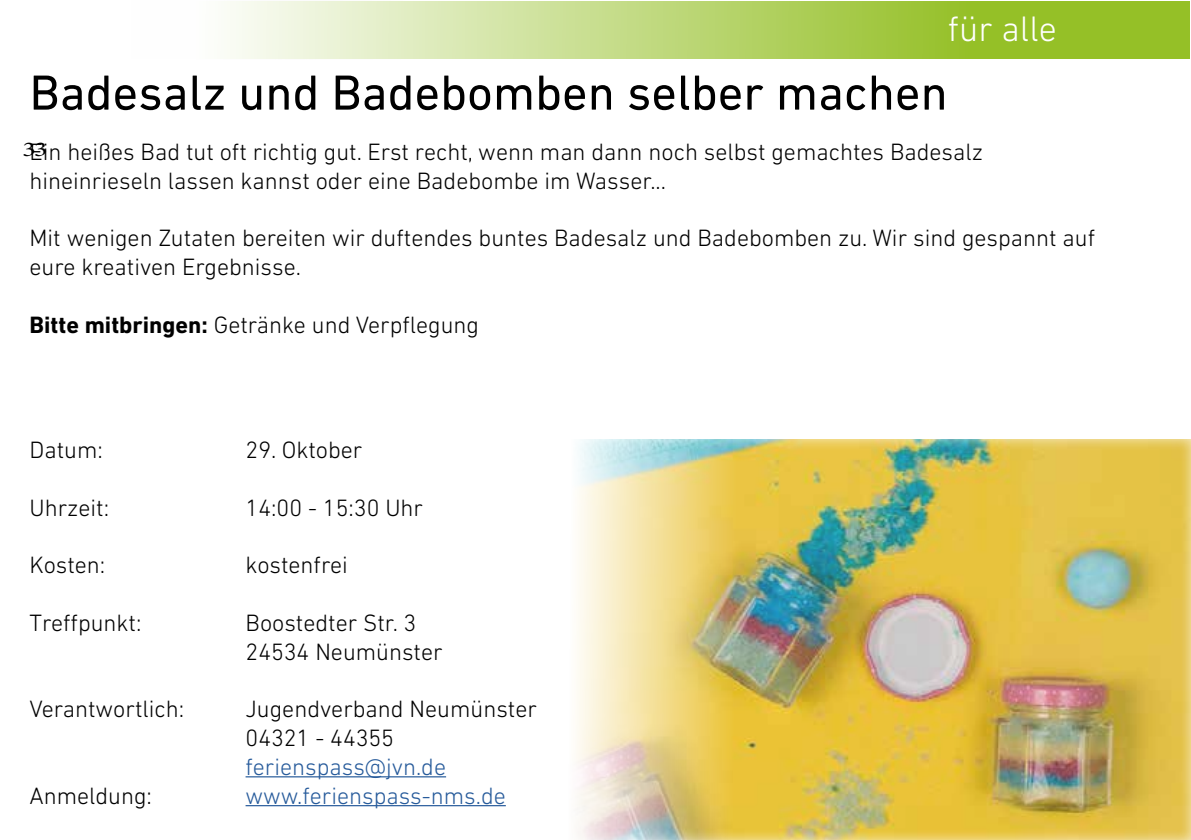
<style>
.page{position:relative;width:1191px;height:840px;background:#fff}
.page>*{position:absolute;margin:0;border:0;box-sizing:border-box;transform-origin:0 0}
.t1{font:50px "DIN Next LT Pro";color:#000}
.t2{font:300 36px "DIN Next LT Pro";color:#fff}
.t3{font:300 24px/28.8px "DIN Next LT Pro";color:#000}
.t4{font:300 24px "DIN Next LT Pro";color:#275b9b}
.t5{font:21px "Minion Pro";color:#000;scale:1.33 1}
.s1{font-weight:700}
</style>
<div class="page">
<hr style="left:245px;top:775px;width:201px;height:2px;background:#275b9b">
<hr style="left:245px;top:804px;width:261px;height:1px;background:#275b9b">
<svg style="left:227px;top:1px;width:963px;height:58px"></svg>
<div style="left:526px;top:438px;width:665px;height:401px;background:#fff;opacity:.75"></div>
<h2 class="t2" style="left:948px;top:8px;width:110px">für alle</h2>
<h1 class="t1" style="left:29px;top:64px;width:919px">Badesalz und Badebomben selber machen</h1>
<p class="t3" style="left:29px;top:137px;width:955px">Ein heißes Bad tut oft richtig gut. Erst recht, wenn man dann noch selbst gemachtes Badesalz hineinrieseln lassen kannst oder eine Badebombe im Wasser...</p>
<p class="t5" style="left:23px;top:135px;width:20px">33</p>
<p class="t3" style="left:29px;top:223px;width:1067px">Mit wenigen Zutaten bereiten wir duftendes buntes Badesalz und Badebomben zu. Wir sind gespannt auf eure kreativen Ergebnisse.</p>
<p class="t3" style="left:29px;top:310px;width:451px"><span class="s1">Bitte mitbringen:</span> Getränke und Verpflegung</p>
<p class="t3" style="left:29px;top:435px;width:75px">Datum:</p>
<p class="t3" style="left:245px;top:435px;width:118px">29. Oktober</p>
<p class="t3" style="left:29px;top:492px;width:81px">Uhrzeit:</p>
<p class="t3" style="left:245px;top:492px;width:179px">14:00 - 15:30 Uhr</p>
<p class="t3" style="left:29px;top:550px;width:77px">Kosten:</p>
<p class="t3" style="left:245px;top:550px;width:104px">kostenfrei</p>
<p class="t3" style="left:29px;top:607px;width:113px">Treffpunkt:</p>
<p class="t3" style="left:245px;top:607px;width:199px">Boostedter Str. 3<br>24534 Neumünster</p>
<p class="t3" style="left:29px;top:694px;width:156px">Verantwortlich:</p>
<p class="t3" style="left:245px;top:694px;width:293px">Jugendverband Neumünster<br>04321 - 44355</p>
<p class="t4" style="left:245px;top:752px;width:202px">ferienspass@jvn.de</p>
<p class="t3" style="left:29px;top:780px;width:124px">Anmeldung:</p>
<p class="t4" style="left:245px;top:781px;width:262px">www.ferienspass-nms.de</p>
</div>
